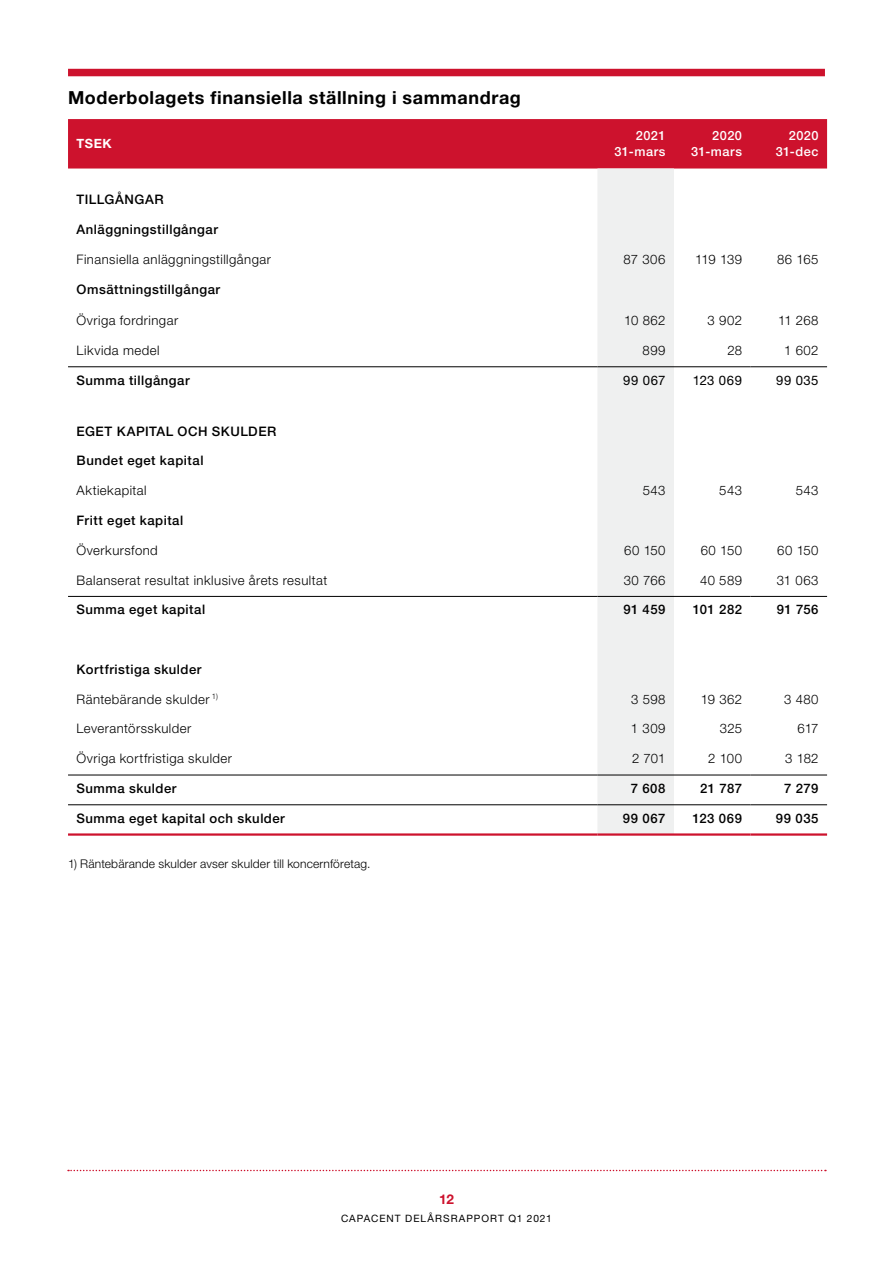
<style>
.page{position:relative;width:893px;height:1263px;background:#fff}
.page>*{position:absolute;margin:0;border:0;box-sizing:border-box;transform-origin:0 0}
.t1{font:700 18px "Helvetica Neue LT Std";letter-spacing:.03em;color:#000}
.t2{font:700 13.5px "Helvetica Neue LT Std";color:#cd122d}
.t3{font:300 13.2px "Helvetica Neue LT Std";letter-spacing:.035em;color:#000}
.t4{font:500 13.2px "Helvetica Neue LT Std";letter-spacing:.04em;color:#000}
.t5{font:13.2px "Helvetica Neue LT Std";letter-spacing:.04em;color:#000}
.t6{font:500 12.75px/15.8px "Helvetica Neue LT Std";letter-spacing:.04em;color:#fff;text-align:right}
.t7{font:700 12.75px "Helvetica Neue LT Std";color:#fff}
.t8{font:300 12px "Helvetica Neue LT Std";letter-spacing:.015em;color:#000}
.t9{font:10.2px "Helvetica Neue LT Std";letter-spacing:.1em;color:#000}
</style>
<div class="page">
<svg style="left:68px;top:1170px;width:758px;height:1px"></svg>
<div style="left:68px;top:69px;width:757px;height:7px;background:#cd122d"></div>
<div style="left:68px;top:119px;width:759px;height:50px;background:#cd122d"></div>
<div style="left:597px;top:169px;width:77px;height:664px;background:#eff0f0"></div>
<hr style="left:68px;top:833px;width:529px;height:3px;background:#cd122d">
<hr style="left:597px;top:833px;width:77px;height:3px;background:#cd122d">
<hr style="left:674px;top:833px;width:76px;height:3px;background:#cd122d">
<hr style="left:750px;top:833px;width:77px;height:3px;background:#cd122d">
<hr style="left:68px;top:366px;width:529px;height:1px;background:#000">
<hr style="left:597px;top:366px;width:77px;height:1px;background:#000">
<hr style="left:674px;top:366px;width:76px;height:1px;background:#000">
<hr style="left:750px;top:366px;width:77px;height:1px;background:#000">
<hr style="left:68px;top:775px;width:529px;height:1px;background:#000">
<hr style="left:597px;top:775px;width:77px;height:1px;background:#000">
<hr style="left:674px;top:775px;width:76px;height:1px;background:#000">
<hr style="left:750px;top:775px;width:77px;height:1px;background:#000">
<hr style="left:68px;top:804px;width:529px;height:1px;background:#000">
<hr style="left:597px;top:804px;width:77px;height:1px;background:#000">
<hr style="left:674px;top:804px;width:76px;height:1px;background:#000">
<hr style="left:750px;top:804px;width:77px;height:1px;background:#000">
<hr style="left:68px;top:596px;width:529px;height:1px;background:#000">
<hr style="left:597px;top:596px;width:77px;height:1px;background:#000">
<hr style="left:674px;top:596px;width:76px;height:1px;background:#000">
<hr style="left:750px;top:596px;width:77px;height:1px;background:#000">
<h1 class="t1" style="left:68px;top:86px;width:454px">Moderbolagets finansiella ställning i sammandrag</h1>
<p class="t7" style="left:77px;top:136px;width:37px">TSEK</p>
<p class="t6" style="left:615px;top:128px;width:52px">2021<br>31-mars</p>
<p class="t6" style="left:691px;top:128px;width:52px">2020<br>31-mars</p>
<p class="t6" style="left:776px;top:128px;width:44px">2020<br>31-dec</p>
<p class="t4" style="left:77px;top:192px;width:89px">TILLGÅNGAR</p>
<p class="t4" style="left:77px;top:221px;width:143px">Anläggningstillgångar</p>
<p class="t3" style="left:77px;top:251px;width:196px">Finansiella anläggningstillgångar</p>
<p class="t3" style="left:623px;top:251px;width:43px">87 306</p>
<p class="t3" style="left:695px;top:251px;width:48px">119 139</p>
<p class="t3" style="left:777px;top:251px;width:43px">86 165</p>
<p class="t4" style="left:77px;top:281px;width:145px">Omsättningstillgångar</p>
<p class="t3" style="left:77px;top:312px;width:103px">Övriga fordringar</p>
<p class="t3" style="left:624px;top:312px;width:43px">10 862</p>
<p class="t3" style="left:707px;top:312px;width:36px">3 902</p>
<p class="t3" style="left:778px;top:312px;width:42px">11 268</p>
<p class="t3" style="left:77px;top:342px;width:85px">Likvida medel</p>
<p class="t3" style="left:643px;top:342px;width:24px">899</p>
<p class="t3" style="left:727px;top:342px;width:16px">28</p>
<p class="t3" style="left:784px;top:342px;width:36px">1 602</p>
<p class="t4" style="left:77px;top:372px;width:115px">Summa tillgångar</p>
<p class="t5" style="left:623px;top:372px;width:44px">99 067</p>
<p class="t5" style="left:693px;top:372px;width:51px">123 069</p>
<p class="t5" style="left:776px;top:372px;width:44px">99 035</p>
<p class="t4" style="left:77px;top:423px;width:201px">EGET KAPITAL OCH SKULDER</p>
<p class="t4" style="left:77px;top:453px;width:128px">Bundet eget kapital</p>
<p class="t3" style="left:77px;top:482px;width:72px">Aktiekapital</p>
<p class="t3" style="left:643px;top:482px;width:24px">543</p>
<p class="t3" style="left:719px;top:482px;width:24px">543</p>
<p class="t3" style="left:796px;top:482px;width:24px">543</p>
<p class="t4" style="left:77px;top:512px;width:108px">Fritt eget kapital</p>
<p class="t3" style="left:77px;top:542px;width:83px">Överkursfond</p>
<p class="t3" style="left:624px;top:542px;width:43px">60 150</p>
<p class="t3" style="left:701px;top:542px;width:43px">60 150</p>
<p class="t3" style="left:777px;top:542px;width:43px">60 150</p>
<p class="t3" style="left:77px;top:572px;width:252px">Balanserat resultat inklusive årets resultat</p>
<p class="t3" style="left:624px;top:572px;width:43px">30 766</p>
<p class="t3" style="left:700px;top:572px;width:44px">40 589</p>
<p class="t3" style="left:777px;top:572px;width:43px">31 063</p>
<p class="t4" style="left:77px;top:602px;width:130px">Summa eget kapital</p>
<p class="t4" style="left:623px;top:602px;width:44px">91 459</p>
<p class="t4" style="left:693px;top:602px;width:51px">101 282</p>
<p class="t4" style="left:777px;top:602px;width:43px">91 756</p>
<p class="t4" style="left:77px;top:661px;width:126px">Kortfristiga skulder</p>
<p class="t3" style="left:77px;top:691px;width:143px">Räntebärande skulder <sup>1)</sup></p>
<p class="t3" style="left:631px;top:691px;width:36px">3 598</p>
<p class="t3" style="left:701px;top:691px;width:43px">19 362</p>
<p class="t3" style="left:784px;top:691px;width:36px">3 480</p>
<p class="t3" style="left:77px;top:721px;width:116px">Leverantörsskulder</p>
<p class="t3" style="left:631px;top:721px;width:36px">1 309</p>
<p class="t3" style="left:720px;top:721px;width:24px">325</p>
<p class="t3" style="left:797px;top:721px;width:23px">617</p>
<p class="t3" style="left:77px;top:750px;width:157px">Övriga kortfristiga skulder</p>
<p class="t3" style="left:632px;top:750px;width:35px">2 701</p>
<p class="t3" style="left:708px;top:750px;width:35px">2 100</p>
<p class="t3" style="left:785px;top:750px;width:35px">3 182</p>
<p class="t4" style="left:77px;top:780px;width:101px">Summa skulder</p>
<p class="t4" style="left:631px;top:780px;width:36px">7 608</p>
<p class="t4" style="left:700px;top:780px;width:43px">21 787</p>
<p class="t4" style="left:784px;top:780px;width:36px">7 279</p>
<p class="t4" style="left:77px;top:810px;width:210px">Summa eget kapital och skulder</p>
<p class="t4" style="left:623px;top:810px;width:44px">99 067</p>
<p class="t4" style="left:693px;top:810px;width:51px">123 069</p>
<p class="t4" style="left:776px;top:810px;width:44px">99 035</p>
<p class="t8" style="left:68px;top:856px;width:304px">1) Räntebärande skulder avser skulder till koncernföretag.</p>
<p class="t2" style="left:439px;top:1191px;width:16px">12</p>
<p class="t9" style="left:341px;top:1212px;width:212px">CAPACENT DELÅRSRAPPORT Q1 2021</p>
</div>
